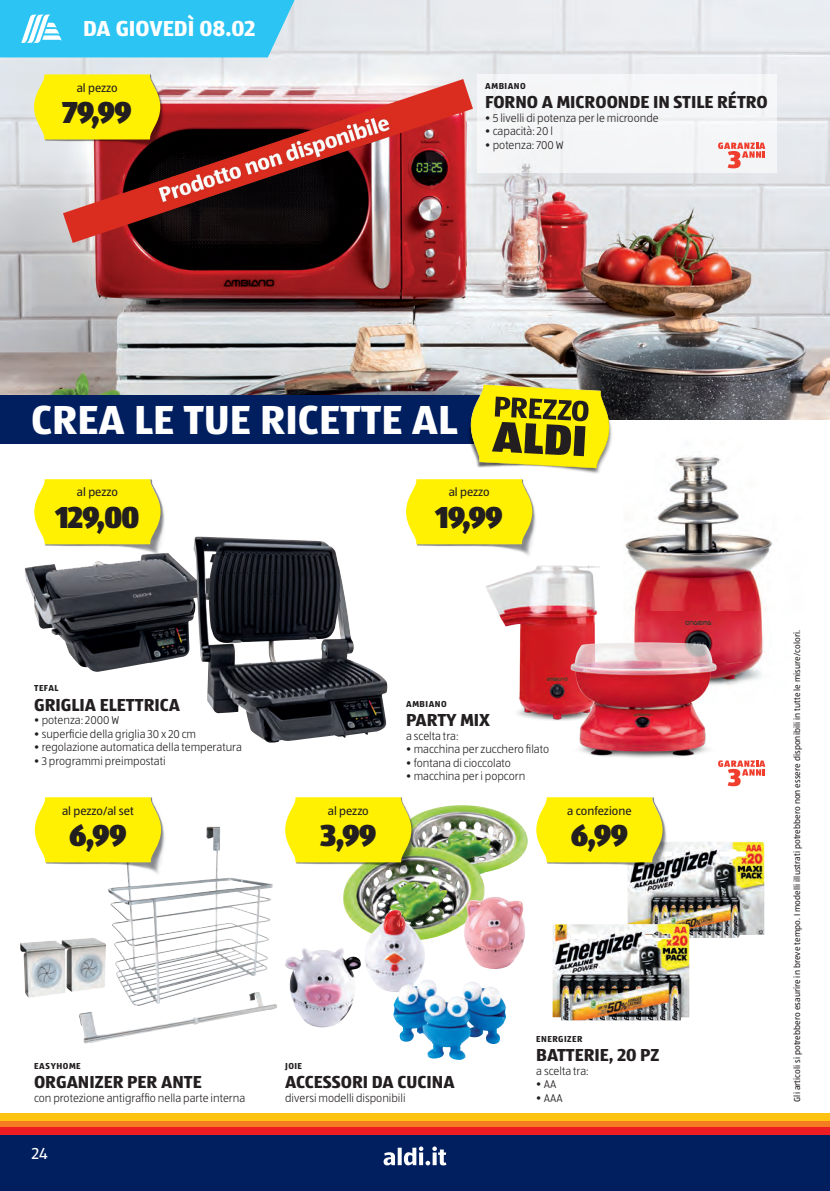
<style>
.page{position:relative;width:830px;height:1191px;background:#fff}
.page>*{position:absolute;margin:0;border:0;box-sizing:border-box;transform-origin:0 0}
.t1{font:700 42px "ALDISUEDOT";color:#fff}
.t2{font:900 31.5px "ALDISUEDOT";letter-spacing:-.03em;color:#231f20;scale:.95 1}
.t3{font:700 22.5px "ALDISUEDOT";color:#fff}
.co_Produktname{font:700 18px "ALDISUEDOT";color:#231f20}
.t4{font:16.5px "ALDISUEDOT";color:#fff}
.t5{font:12px "ALDISUEDOT";color:#231f20}
.co_Fliesstext{font:300 11.7px "ALDISUEDOT";color:#231f20}
.co_Markennamen{font:700 9px "ALDISUEDOT";letter-spacing:.055em;color:#231f20}
.t6{font:8.85px "ALDISUEDOT";letter-spacing:.01em;color:#231f20}
</style>
<div class="page">
<img style="left:627px;top:841px;width:137px;height:97px">
<img style="left:24px;top:553px;width:169px;height:119px">
<img style="left:193px;top:536px;width:194px;height:207px">
<img style="left:79px;top:1004px;width:198px;height:39px">
<img style="left:108px;top:826px;width:165px;height:180px">
<img style="left:20px;top:938px;width:86px;height:59px">
<img style="left:343px;top:805px;width:184px;height:135px">
<img style="left:0;top:0;width:829px;height:420px">
<img style="left:624px;top:452px;width:149px;height:233px">
<img style="left:34px;top:74px;width:130px;height:79px">
<svg style="left:34px;top:74px;width:126px;height:66px;background:#f9ee28"></svg>
<img style="left:416px;top:501px;width:120px;height:52px">
<svg style="left:406px;top:479px;width:126px;height:65px;background:#fcef11"></svg>
<svg style="left:718px;top:760px;width:47px;height:26px"></svg>
<img style="left:546px;top:817px;width:120px;height:58px">
<svg style="left:536px;top:797px;width:126px;height:65px;background:#fcef12"></svg>
<img style="left:34px;top:499px;width:130px;height:58px">
<svg style="left:34px;top:479px;width:126px;height:65px;background:#fcf012"></svg>
<img style="left:295px;top:805px;width:120px;height:70px">
<svg style="left:285px;top:797px;width:126px;height:65px;background:#fcef11"></svg>
<div style="left:476px;top:74px;width:300px;height:99px;background:#f4f5f7"></div>
<svg style="left:718px;top:142px;width:47px;height:26px"></svg>
<img style="left:485px;top:553px;width:115px;height:168px">
<img style="left:559px;top:637px;width:167px;height:127px">
<img style="left:45px;top:819px;width:120px;height:56px">
<svg style="left:35px;top:797px;width:126px;height:65px;background:#fcef12"></svg>
<img style="left:464px;top:896px;width:61px;height:73px">
<img style="left:363px;top:909px;width:62px;height:83px">
<img style="left:393px;top:979px;width:113px;height:80px">
<img style="left:285px;top:948px;width:76px;height:79px">
<div style="left:0;top:395px;width:568px;height:49px;background:#011e5f"></div>
<img style="left:459px;top:376px;width:161px;height:104px">
<svg style="left:469px;top:384px;width:141px;height:84px;background:#b5ac21"></svg>
<img style="left:552px;top:924px;width:137px;height:96px">
<div style="left:0;top:1121px;width:829px;height:70px;background:#011e5f"></div>
<div style="left:0;top:1120px;width:829px;height:7px;background:#f47d21"></div>
<div style="left:0;top:1127px;width:829px;height:7px;background:#ee1d23"></div>
<div style="left:0;top:1113px;width:829px;height:7px;background:#fec210"></div>
<svg style="left:383px;top:1146px;width:63px;height:19px"></svg>
<svg style="left:0;top:0;width:294px;height:57px;background:#39c7f2"></svg>
<img style="left:63px;top:80px;width:409px;height:165px">
<p class="t3" style="left:83px;top:13px;width:174px">DA GIOVEDÌ 08.02</p>
<p class="t5" style="left:77px;top:80px;width:42px">al pezzo</p>
<h2 class="t2" style="left:62px;top:90px;width:75px">79,99</h2>
<p class="co_Markennamen" style="left:485px;top:80px;width:42px">AMBIANO</p>
<p class="co_Produktname" style="left:485px;top:90px;width:284px">FORNO A MICROONDE IN STILE RÉTRO</p>
<p class="co_Fliesstext" style="left:485px;top:111px;width:175px">• 5 livelli di potenza per le microonde</p>
<p class="co_Fliesstext" style="left:485px;top:124px;width:69px">• capacità: 20 l</p>
<p class="co_Fliesstext" style="left:485px;top:138px;width:80px">• potenza: 700 W</p>
<p class="t1" style="left:31px;top:391px;width:427px">CREA LE TUE RICETTE AL</p>
<p class="t5" style="left:77px;top:484px;width:42px">al pezzo</p>
<p class="t2" style="left:55px;top:495px;width:90px">129,00</p>
<p class="co_Markennamen" style="left:34px;top:682px;width:26px">TEFAL</p>
<p class="co_Produktname" style="left:34px;top:692px;width:147px">GRIGLIA ELETTRICA</p>
<p class="co_Fliesstext" style="left:34px;top:713px;width:87px">• potenza: 2000 W</p>
<p class="co_Fliesstext" style="left:34px;top:726px;width:163px">• superficie della griglia 30 x 20 cm</p>
<p class="co_Fliesstext" style="left:34px;top:740px;width:209px">• regolazione automatica della temperatura</p>
<p class="co_Fliesstext" style="left:34px;top:753px;width:133px">• 3 programmi preimpostati</p>
<p class="t5" style="left:62px;top:802px;width:73px">al pezzo/al set</p>
<p class="t2" style="left:69px;top:813px;width:62px">6,99</p>
<p class="t5" style="left:448px;top:484px;width:42px">al pezzo</p>
<p class="t2" style="left:435px;top:495px;width:73px">19,99</p>
<p class="t5" style="left:327px;top:802px;width:42px">al pezzo</p>
<h2 class="t2" style="left:320px;top:813px;width:61px">3,99</h2>
<p class="co_Markennamen" style="left:406px;top:697px;width:42px">AMBIANO</p>
<p class="co_Produktname" style="left:406px;top:708px;width:85px">PARTY MIX</p>
<p class="co_Fliesstext" style="left:406px;top:728px;width:54px">a scelta tra:</p>
<p class="co_Fliesstext" style="left:406px;top:742px;width:144px">• macchina per zucchero filato</p>
<p class="co_Fliesstext" style="left:406px;top:755px;width:106px">• fontana di cioccolato</p>
<p class="co_Fliesstext" style="left:406px;top:769px;width:121px">• macchina per i popcorn</p>
<p class="t5" style="left:567px;top:802px;width:66px">a confezione</p>
<p class="t2" style="left:570px;top:813px;width:62px">6,99</p>
<p class="co_Markennamen" style="left:34px;top:1059px;width:48px">EASYHOME</p>
<p class="co_Produktname" style="left:34px;top:1070px;width:169px">ORGANIZER PER ANTE</p>
<p class="co_Fliesstext" style="left:34px;top:1090px;width:213px">con protezione antigraffio nella parte interna</p>
<p class="t4" style="left:32px;top:1142px;width:17px">24</p>
<p class="co_Markennamen" style="left:285px;top:1059px;width:18px">JOIE</p>
<p class="co_Produktname" style="left:285px;top:1070px;width:171px">ACCESSORI DA CUCINA</p>
<p class="co_Fliesstext" style="left:285px;top:1090px;width:122px">diversi modelli disponibili</p>
<p class="co_Markennamen" style="left:536px;top:1032px;width:48px">ENERGIZER</p>
<p class="co_Produktname" style="left:536px;top:1043px;width:125px">BATTERIE, 20 PZ</p>
<p class="co_Fliesstext" style="left:536px;top:1063px;width:54px">a scelta tra:</p>
<p class="co_Fliesstext" style="left:536px;top:1077px;width:22px">•AA</p>
<p class="co_Fliesstext" style="left:536px;top:1090px;width:28px">• AAA</p>
<p class="t6" style="left:791px;top:1101px;width:473px;rotate:-90deg">Gli articoli si potrebbero esaurire in breve tempo. I modelli illustrati potrebbero non essere disponibili in tutte le misure/colori.</p>
</div>
